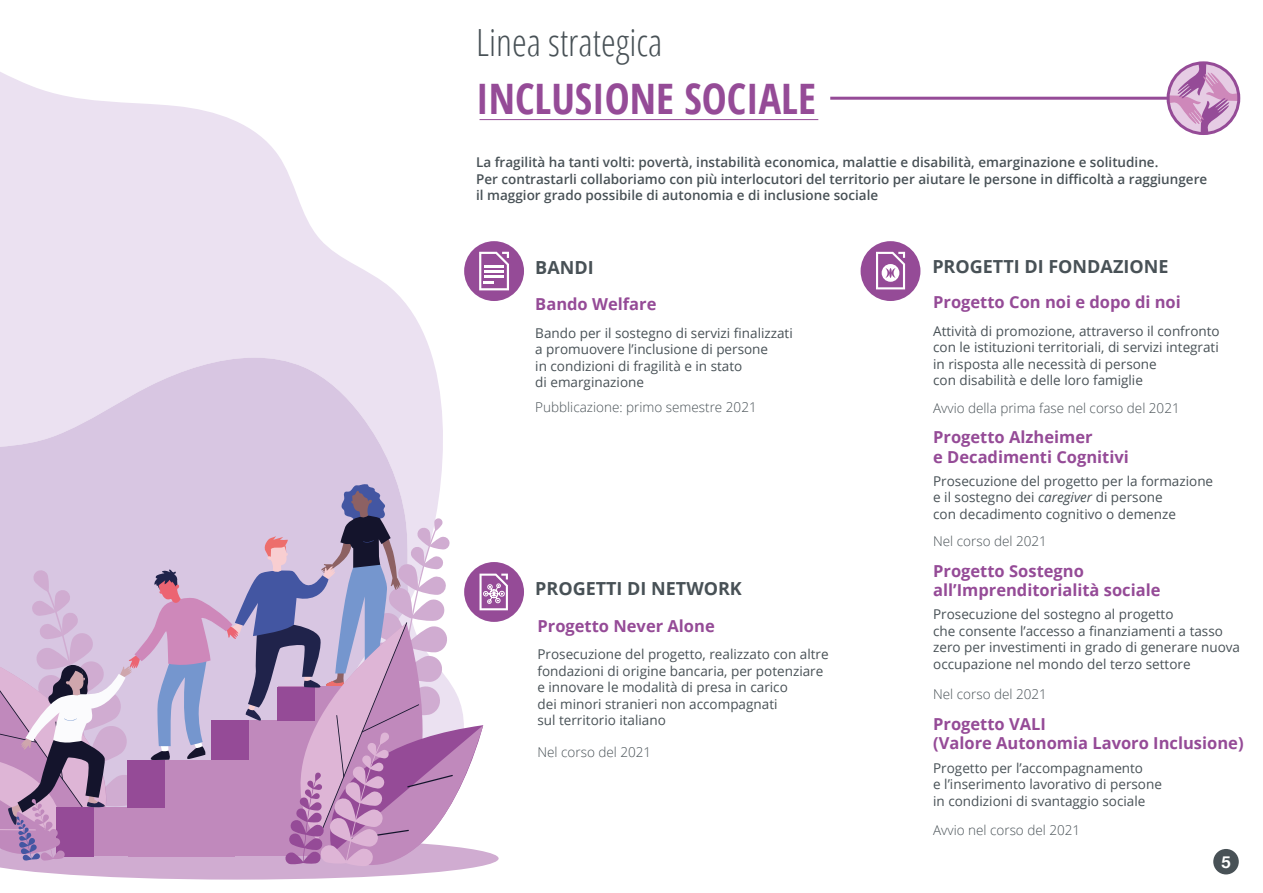
<style>
.page{position:relative;width:1263px;height:893px;background:#fff}
.page>*{position:absolute;margin:0;border:0;box-sizing:border-box;transform-origin:0 0}
.t1{font:700 condensed 42px "Open Sans";color:#954b97}
.t2{font:300 37.5px "Open Sans Condensed";color:#485156}
.t3{font:700 18px "Open Sans";color:#485156}
.t4{font:700 16.5px/19.5px "Open Sans";color:#954b97}
.t5{font:700 16.5px "Helvetica Neue";color:#fff}
.t6{font:13.5px/16.5px "Open Sans";color:#485156}
.t7{font:600 13.5px/16.5px "Open Sans";color:#485156}
.t8{font:300 13.5px "Open Sans";color:#485156}
.s1{font-style:italic}
</style>
<div class="page">
<div style="left:1213px;top:849px;width:26px;height:25px;background:#485156;border-radius:50%"></div>
<hr style="left:830px;top:97px;width:409px;height:3px;background:#954b97">
<svg style="left:0;top:72px;width:443px;height:412px;fill:#ebe1f1"></svg>
<svg style="left:0;top:358px;width:409px;height:126px;fill:#d8c6e2"></svg>
<svg style="left:1170px;top:63px;width:68px;height:70px"></svg>
<div style="left:1166px;top:61px;width:74px;height:74px;border:3px solid #954b97;border-radius:50%"></div>
<div style="left:464px;top:241px;width:60px;height:60px;background:#954b97;border-radius:50%"></div>
<div style="left:464px;top:562px;width:60px;height:60px;background:#954b97;border-radius:50%"></div>
<svg style="left:479px;top:252px;width:30px;height:38px"></svg>
<div style="left:860px;top:241px;width:60px;height:60px;background:#954b97;border-radius:50%"></div>
<svg style="left:876px;top:252px;width:29px;height:37px"></svg>
<svg style="left:0;top:484px;width:508px;height:396px"></svg>
<hr style="left:479px;top:119px;width:339px;height:1px;background:#954b97">
<h2 class="t2" style="left:476px;top:17px;width:188px">Linea strategica</h2>
<h1 class="t1" style="left:476px;top:70px;width:341px">INCLUSIONE SOCIALE</h1>
<p class="t7" style="left:476px;top:154px;width:733px">La fragilità ha tanti volti: povertà, instabilità economica, malattie e disabilità, emarginazione e solitudine.<br>Per contrastarli collaboriamo con più interlocutori del territorio per aiutare le persone in difficoltà a raggiungere il maggior grado possibile di autonomia e di inclusione sociale</p>
<h3 class="t3" style="left:535px;top:255px;width:60px">BANDI</h3>
<p class="t4" style="left:535px;top:294px;width:123px">Bando Welfare</p>
<p class="t6" style="left:535px;top:324px;width:259px">Bando per il sostegno di servizi finalizzati a promuovere l’inclusione di persone<br>in condizioni di fragilità e in stato<br>di emarginazione</p>
<p class="t8" style="left:535px;top:398px;width:223px">Pubblicazione: primo semestre 2021</p>
<h3 class="t3" style="left:535px;top:576px;width:208px">PROGETTI DI NETWORK</h3>
<p class="t4" style="left:537px;top:616px;width:179px">Progetto Never Alone</p>
<p class="t6" style="left:537px;top:646px;width:293px">Prosecuzione del progetto, realizzato con altre fondazioni di origine bancaria, per potenziare e innovare le modalità di presa in carico<br>dei minori stranieri non accompagnati<br>sul territorio italiano</p>
<p class="t8" style="left:537px;top:743px;width:115px">Nel corso del 2021</p>
<h3 class="t3" style="left:932px;top:253px;width:238px">PROGETTI DI FONDAZIONE</h3>
<p class="t4" style="left:933px;top:292px;width:249px">Progetto Con noi e dopo di noi</p>
<p class="t6" style="left:933px;top:322px;width:288px">Attività di promozione, attraverso il confronto con le istituzioni territoriali, di servizi integrati in risposta alle necessità di persone<br>con disabilità e delle loro famiglie</p>
<p class="t8" style="left:933px;top:398px;width:248px">Avvio della prima fase nel corso del 2021</p>
<p class="t4" style="left:933px;top:427px;width:197px">Progetto Alzheimer<br>e Decadimenti Cognitivi</p>
<p class="t6" style="left:933px;top:472px;width:282px">Prosecuzione del progetto per la formazione e il sostegno dei <span class="s1">caregiver</span> di persone<br>con decadimento cognitivo o demenze</p>
<p class="t8" style="left:933px;top:532px;width:115px">Nel corso del 2021</p>
<p class="t4" style="left:933px;top:560px;width:229px">Progetto Sostegno all’Imprenditorialità sociale</p>
<p class="t6" style="left:933px;top:606px;width:308px">Prosecuzione del sostegno al progetto<br>che consente l’accesso a finanziamenti a tasso zero per investimenti in grado di generare nuova occupazione nel mondo del terzo settore</p>
<p class="t8" style="left:933px;top:685px;width:115px">Nel corso del 2021</p>
<p class="t4" style="left:933px;top:714px;width:312px">Progetto VALI<br>(Valore Autonomia Lavoro Inclusione)</p>
<p class="t6" style="left:933px;top:759px;width:230px">Progetto per l’accompagnamento<br>e l’inserimento lavorativo di persone in condizioni di svantaggio sociale</p>
<p class="t8" style="left:933px;top:821px;width:149px">Avvio nel corso del 2021</p>
<p class="t5" style="left:1221px;top:849px;width:11px">5</p>
</div>
